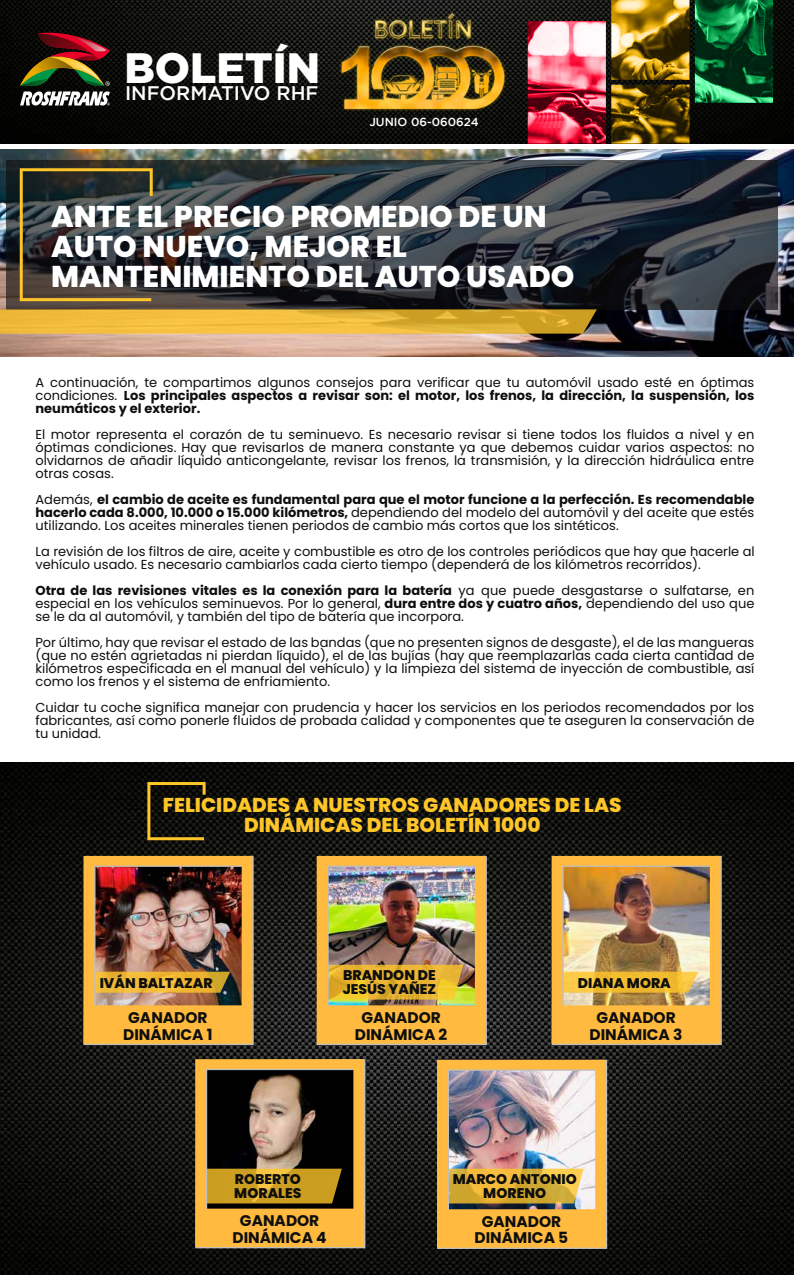
<style>
.page{position:relative;width:794px;height:1275px;background:#fff}
.page>*{position:absolute;margin:0;border:0;box-sizing:border-box;transform-origin:0 0}
.t1{font:900 42.5px "Gotham";color:#fff}
.t2{font:800 30px/30px "Poppins";color:#fff}
.t3{font:800 20px/20px "Poppins";color:#ffc629;text-align:center}
.t4{font:500 19.6px "Gotham";color:#fff}
.t5{font:700 15.4px/16.6px "Poppins";color:#0e0e0d;text-align:center}
.t6{font:800 14px/14px "Poppins";color:#0e0e0d}
.t7{font:13px/13px "Poppins";color:#0e0e0d;text-align:justify}
.t8{font:700 13px/13px "Poppins";color:#0e0e0d;text-align:justify}
.t9{font:500 11.6px "Gotham";color:#fff}
.s1{font-weight:400}
.s2{font-weight:700}
</style>
<div class="page">
<img style="left:0;top:149px;width:794px;height:207px">
<svg style="left:7px;top:160px;width:771px;height:149px;background:#32363c"></svg>
<svg style="left:0;top:309px;width:597px;height:25px;background:#e3b238"></svg>
<img style="left:0;top:0;width:794px;height:144px">
<svg style="left:20px;top:30px;width:90px;height:76px;background:#584130"></svg>
<img style="left:528px;top:0;width:245px;height:144px">
<svg style="left:528px;top:21px;width:78px;height:123px"></svg>
<svg style="left:695px;top:0;width:78px;height:103px;background:#106738"></svg>
<svg style="left:611px;top:0;width:78px;height:80px;background:#a08029"></svg>
<svg style="left:611px;top:85px;width:78px;height:59px;background:#654c07"></svg>
<img style="left:315px;top:1px;width:215px;height:121px">
<svg style="left:20px;top:168px;width:133px;height:133px;background:#3f3e36"></svg>
<img style="left:0;top:763px;width:794px;height:512px">
<svg style="left:147px;top:782px;width:59px;height:58px;background:#312a0e"></svg>
<img style="left:83px;top:856px;width:171px;height:189px">
<img style="left:551px;top:856px;width:171px;height:189px">
<svg style="left:195px;top:1059px;width:170px;height:189px;background:#947131"></svg>
<img style="left:317px;top:856px;width:170px;height:189px">
<img style="left:437px;top:1060px;width:170px;height:189px">
<h1 class="t1" style="left:125px;top:43px;width:197px">BOLETÍN</h1>
<h3 class="t4" style="left:125px;top:82px;width:195px">INFORMATIVO RHF</h3>
<p class="t9" style="left:369px;top:115px;width:111px">JUNIO 06-060624</p>
<h2 class="t2" style="left:51px;top:202px;width:525px">ANTE EL PRECIO PROMEDIO DE UN<br>AUTO NUEVO, MEJOR EL<br>MANTENIMIENTO DEL AUTO USADO</h2>
<p class="t8" style="left:35px;top:376px;width:720px"><span class="s1">A continuación, te compartimos algunos consejos para verificar que tu automóvil usado esté en óptimas condiciones.</span> Los principales aspectos a revisar son: el motor, los frenos, la dirección, la suspensión, los neumáticos y el exterior.</p>
<p class="t7" style="left:35px;top:428px;width:720px">El motor representa el corazón de tu seminuevo. Es necesario revisar si tiene todos los fluidos a nivel y en óptimas condiciones. Hay que revisarlos de manera constante ya que debemos cuidar varios aspectos: no olvidarnos de añadir líquido anticongelante, revisar los frenos, la transmisión, y la dirección hidráulica entre otras cosas.</p>
<p class="t7" style="left:35px;top:493px;width:720px">Además, <span class="s2">el cambio de aceite es fundamental para que el motor funcione a la perfección. Es recomendable hacerlo cada 8.000, 10.000 o 15.000 kilómetros,</span> dependiendo del modelo del automóvil y del aceite que estés utilizando. Los aceites minerales tienen periodos de cambio más cortos que los sintéticos.</p>
<p class="t7" style="left:35px;top:545px;width:721px">La revisión de los filtros de aire, aceite y combustible es otro de los controles periódicos que hay que hacerle al vehículo usado. Es necesario cambiarlos cada cierto tiempo (dependerá de los kilómetros recorridos).</p>
<p class="t7" style="left:35px;top:584px;width:720px"><span class="s2">Otra de las revisiones vitales es la conexión para la batería</span> ya que puede desgastarse o sulfatarse, en especial en los vehículos seminuevos. Por lo general, <span class="s2">dura entre dos y cuatro años,</span> dependiendo del uso que se le da al automóvil, y también del tipo de batería que incorpora.</p>
<p class="t7" style="left:35px;top:636px;width:720px">Por último, hay que revisar el estado de las bandas (que no presenten signos de desgaste), el de las mangueras (que no estén agrietadas ni pierdan líquido), el de las bujías (hay que reemplazarlas cada cierta cantidad de kilómetros especificada en el manual del vehículo) y la limpieza del sistema de inyección de combustible, así como los frenos y el sistema de enfriamiento.</p>
<p class="t7" style="left:35px;top:701px;width:720px">Cuidar tu coche significa manejar con prudencia y hacer los servicios en los periodos recomendados por los fabricantes, así como ponerle fluidos de probada calidad y componentes que te aseguren la conservación de tu unidad.</p>
<h3 class="t3" style="left:163px;top:795px;width:460px">FELICIDADES A NUESTROS GANADORES DE LAS<br>DINÁMICAS DEL BOLETÍN 1000</h3>
<p class="t6" style="left:100px;top:976px;width:114px">IVÁN BALTAZAR</p>
<p class="t5" style="left:123px;top:1009px;width:91px">GANADOR<br>DINÁMICA 1</p>
<p class="t6" style="left:343px;top:968px;width:95px">BRANDON DE<br>JESÚS YAÑEZ</p>
<p class="t5" style="left:355px;top:1009px;width:94px">GANADOR<br>DINÁMICA 2</p>
<p class="t6" style="left:578px;top:976px;width:95px">DIANA MORA</p>
<p class="t5" style="left:589px;top:1009px;width:95px">GANADOR<br>DINÁMICA 3</p>
<p class="t6" style="left:234px;top:1172px;width:69px">ROBERTO<br>MORALES</p>
<p class="t5" style="left:232px;top:1213px;width:96px">GANADOR<br>DINÁMICA 4</p>
<p class="t6" style="left:453px;top:1172px;width:126px;text-align:center">MARCO ANTONIO<br>MORENO</p>
<p class="t5" style="left:474px;top:1213px;width:95px">GANADOR<br>DINÁMICA 5</p>
</div>
